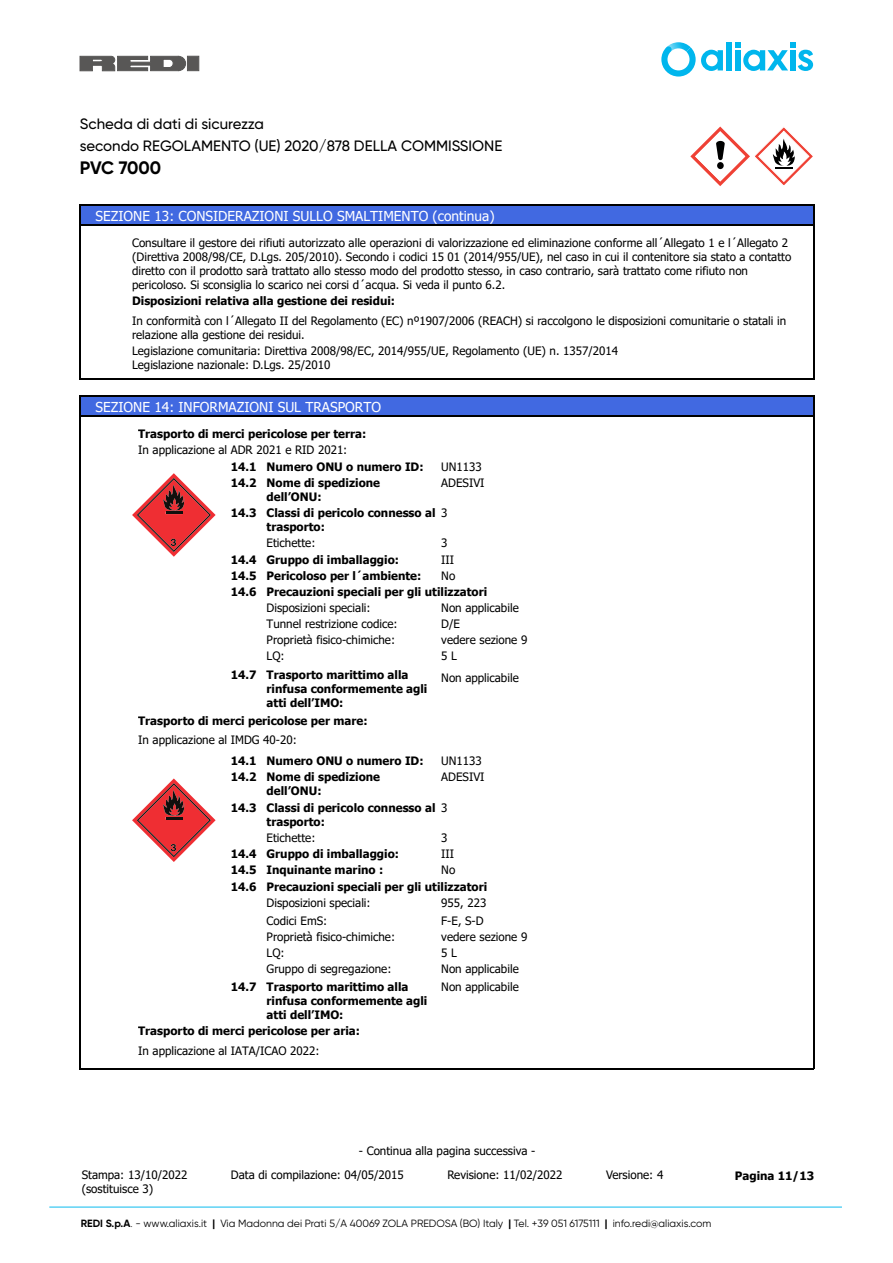
<style>
.page{position:relative;width:893px;height:1263px;background:#fff}
.page>*{position:absolute;margin:0;border:0;box-sizing:border-box;transform-origin:0 0}
.t1{font:700 18px "Gilroy";letter-spacing:-.01em;color:#000}
.t2{font:500 15px/22.5px "Gilroy";color:#000}
.t3{font:13.65px "Tahoma";color:#fff}
.t4{font:11.55px/14px "Tahoma";color:#000}
.t5{font:700 11.55px/14px "Tahoma";color:#000}
.t6{font:10.5px "Gilroy";color:#000}
.t7{font:9.45px "Tahoma";color:#000}
.s1{font-weight:700}
.s2{font-weight:300}
</style>
<div class="page">
<hr style="left:49px;top:1207px;width:793px;height:1px;background:#0bbbef">
<div style="left:187px;top:56px;width:12px;height:15px;background:#585756"></div>
<svg style="left:80px;top:56px;width:106px;height:15px;background:#737271"></svg>
<div style="left:727px;top:42px;width:5px;height:28px;background:#00b6ed"></div>
<svg style="left:736px;top:42px;width:77px;height:29px"></svg>
<svg style="left:661px;top:42px;width:62px;height:35px"></svg>
<svg style="left:690px;top:127px;width:123px;height:59px"></svg>
<div style="left:96px;top:205px;width:718px;height:21px;background:#4169e1"></div>
<hr style="left:96px;top:205px;width:718px;height:1px;background:#000">
<hr style="left:96px;top:225px;width:718px;height:1px;background:#000">
<svg style="left:80px;top:205px;width:16px;height:31px"></svg>
<svg style="left:813px;top:206px;width:1px;height:30px"></svg>
<hr style="left:80px;top:236px;width:1px;height:58px;background:#000">
<hr style="left:813px;top:236px;width:1px;height:58px;background:#000">
<svg style="left:80px;top:294px;width:1px;height:19px"></svg>
<svg style="left:813px;top:294px;width:1px;height:19px"></svg>
<hr style="left:80px;top:313px;width:1px;height:30px;background:#000">
<hr style="left:813px;top:313px;width:1px;height:30px;background:#000">
<hr style="left:80px;top:343px;width:1px;height:31px;background:#000">
<hr style="left:813px;top:343px;width:1px;height:31px;background:#000">
<hr style="left:80px;top:378px;width:734px;height:1px;background:#000">
<div style="left:96px;top:395px;width:718px;height:22px;background:#4169e1"></div>
<hr style="left:96px;top:395px;width:718px;height:1px;background:#000">
<hr style="left:96px;top:416px;width:718px;height:1px;background:#000">
<svg style="left:80px;top:395px;width:16px;height:64px"></svg>
<svg style="left:813px;top:396px;width:1px;height:63px"></svg>
<svg style="left:132px;top:473px;width:84px;height:84px"></svg>
<hr style="left:80px;top:459px;width:1px;height:254px;background:#000">
<hr style="left:813px;top:459px;width:1px;height:254px;background:#000">
<svg style="left:80px;top:713px;width:1px;height:40px"></svg>
<svg style="left:813px;top:713px;width:1px;height:40px"></svg>
<svg style="left:132px;top:778px;width:84px;height:84px"></svg>
<hr style="left:80px;top:753px;width:1px;height:271px;background:#000">
<hr style="left:813px;top:753px;width:1px;height:271px;background:#000">
<svg style="left:80px;top:1024px;width:1px;height:44px"></svg>
<svg style="left:813px;top:1024px;width:1px;height:44px"></svg>
<hr style="left:80px;top:1068px;width:734px;height:1px;background:#000">
<p class="t2" style="left:80px;top:112px;width:424px">Scheda di dati di sicurezza<br>secondo REGOLAMENTO (UE) 2020/878 DELLA COMMISSIONE</p>
<h1 class="t1" style="left:80px;top:156px;width:83px">PVC 7000</h1>
<p class="t7" style="left:252px;top:131px;width:265px">secondo REGOLAMENTO (UE) 2020/878 DELLA COMMISSIONE</p>
<p class="t3" style="left:96px;top:207px;width:401px">SEZIONE 13: CONSIDERAZIONI SULLO SMALTIMENTO (continua)</p>
<p class="t4" style="left:132px;top:237px;width:661px">Consultare il gestore dei rifiuti autorizzato alle operazioni di valorizzazione ed eliminazione conforme all´Allegato 1 e l´Allegato 2 (Direttiva 2008/98/CE, D.Lgs. 205/2010). Secondo i codici 15 01 (2014/955/UE), nel caso in cui il contenitore sia stato a contatto diretto con il prodotto sarà trattato allo stesso modo del prodotto stesso, in caso contrario, sarà trattato come rifiuto non pericoloso. Si sconsiglia lo scarico nei corsi d´acqua. Si veda il punto 6.2.</p>
<p class="t5" style="left:132px;top:294px;width:265px">Disposizioni relativa alla gestione dei residui:</p>
<p class="t4" style="left:132px;top:314px;width:656px">In conformità con l´Allegato II del Regolamento (EC) nº1907/2006 (REACH) si raccolgono le disposizioni comunitarie o statali in relazione alla gestione dei residui.</p>
<p class="t4" style="left:132px;top:345px;width:488px">Legislazione comunitaria: Direttiva 2008/98/EC, 2014/955/UE, Regolamento (UE) n. 1357/2014<br>Legislazione nazionale: D.Lgs. 25/2010</p>
<p class="t3" style="left:96px;top:397px;width:287px">SEZIONE 14: INFORMAZIONI SUL TRASPORTO</p>
<p class="t5" style="left:138px;top:427px;width:230px">Trasporto di merci pericolose per terra:</p>
<p class="t4" style="left:138px;top:444px;width:211px">In applicazione al ADR 2021 e RID 2021:</p>
<p class="t5" style="left:231px;top:461px;width:194px">14.1 Numero ONU o numero ID:</p>
<p class="t4" style="left:441px;top:461px;width:42px">UN1133</p>
<p class="t5" style="left:267px;top:477px;width:115px;text-indent:-36px">14.2 Nome di spedizione dell’ONU:</p>
<p class="t4" style="left:441px;top:477px;width:45px">ADESIVI</p>
<p class="t5" style="left:267px;top:507px;width:170px;text-indent:-36px">14.3 Classi di pericolo connesso al trasporto:</p>
<p class="t4" style="left:441px;top:507px;width:8px">3</p>
<p class="t4" style="left:267px;top:537px;width:50px">Etichette:</p>
<p class="t4" style="left:441px;top:537px;width:8px">3</p>
<p class="t5" style="left:231px;top:553px;width:170px">14.4 Gruppo di imballaggio:</p>
<p class="t4" style="left:441px;top:553px;width:14px">III</p>
<p class="t5" style="left:231px;top:569px;width:192px">14.5 Pericoloso per l´ambiente:</p>
<p class="t4" style="left:441px;top:569px;width:16px">No</p>
<p class="t5" style="left:231px;top:585px;width:258px">14.6 Precauzioni speciali per gli utilizzatori</p>
<p class="t4" style="left:267px;top:601px;width:106px">Disposizioni speciali:</p>
<p class="t4" style="left:441px;top:601px;width:79px">Non applicabile</p>
<p class="t4" style="left:267px;top:617px;width:133px">Tunnel restrizione codice:</p>
<p class="t4" style="left:441px;top:617px;width:20px">D/E</p>
<p class="t4" style="left:267px;top:634px;width:130px">Proprietà fisico-chimiche:</p>
<p class="t4" style="left:441px;top:634px;width:88px">vedere sezione 9</p>
<p class="t4" style="left:267px;top:650px;width:20px">LQ:</p>
<p class="t4" style="left:441px;top:650px;width:17px">5 L</p>
<p class="t5" style="left:267px;top:668px;width:162px;text-indent:-36px">14.7 Trasporto marittimo alla rinfusa conformemente agli atti dell’IMO:</p>
<p class="t4" style="left:441px;top:672px;width:79px">Non applicabile</p>
<p class="t5" style="left:138px;top:714px;width:231px">Trasporto di merci pericolose per mare:</p>
<p class="t4" style="left:138px;top:734px;width:160px">In applicazione al IMDG 40-20:</p>
<p class="t5" style="left:231px;top:755px;width:194px">14.1 Numero ONU o numero ID:</p>
<p class="t4" style="left:441px;top:755px;width:42px">UN1133</p>
<p class="t5" style="left:267px;top:771px;width:115px;text-indent:-36px">14.2 Nome di spedizione dell’ONU:</p>
<p class="t4" style="left:441px;top:771px;width:45px">ADESIVI</p>
<p class="t5" style="left:267px;top:801px;width:170px;text-indent:-36px">14.3 Classi di pericolo connesso al trasporto:</p>
<p class="t4" style="left:441px;top:801px;width:8px">3</p>
<p class="t4" style="left:267px;top:831px;width:50px">Etichette:</p>
<p class="t4" style="left:441px;top:831px;width:8px">3</p>
<p class="t5" style="left:231px;top:847px;width:170px">14.4 Gruppo di imballaggio:</p>
<p class="t4" style="left:441px;top:847px;width:14px">III</p>
<p class="t5" style="left:231px;top:864px;width:154px">14.5 Inquinante marino :</p>
<p class="t4" style="left:441px;top:864px;width:16px">No</p>
<p class="t5" style="left:231px;top:880px;width:258px">14.6 Precauzioni speciali per gli utilizzatori</p>
<p class="t4" style="left:267px;top:896px;width:106px">Disposizioni speciali:</p>
<p class="t4" style="left:441px;top:896px;width:47px">955, 223</p>
<p class="t4" style="left:267px;top:914px;width:62px">Codici EmS:</p>
<p class="t4" style="left:441px;top:914px;width:44px">F-E, S-D</p>
<p class="t4" style="left:267px;top:930px;width:130px">Proprietà fisico-chimiche:</p>
<p class="t4" style="left:441px;top:930px;width:88px">vedere sezione 9</p>
<p class="t4" style="left:267px;top:946px;width:20px">LQ:</p>
<p class="t4" style="left:441px;top:946px;width:17px">5 L</p>
<p class="t4" style="left:267px;top:962px;width:126px">Gruppo di segregazione:</p>
<p class="t4" style="left:441px;top:962px;width:79px">Non applicabile</p>
<p class="t5" style="left:267px;top:980px;width:162px;text-indent:-36px">14.7 Trasporto marittimo alla rinfusa conformemente agli atti dell’IMO:</p>
<p class="t4" style="left:441px;top:981px;width:79px">Non applicabile</p>
<p class="t5" style="left:138px;top:1024px;width:223px">Trasporto di merci pericolose per aria:</p>
<p class="t4" style="left:138px;top:1045px;width:183px">In applicazione al IATA/ICAO 2022:</p>
<p class="t4" style="left:359px;top:1144px;width:178px">- Continua alla pagina successiva -</p>
<p class="t4" style="left:82px;top:1168px;width:107px">Stampa: 13/10/2022</p>
<p class="t4" style="left:231px;top:1168px;width:174px">Data di compilazione: 04/05/2015</p>
<p class="t4" style="left:447px;top:1168px;width:117px">Revisione: 11/02/2022</p>
<p class="t4" style="left:606px;top:1168px;width:59px">Versione: 4</p>
<p class="t4" style="left:82px;top:1182px;width:73px">(sostituisce 3)</p>
<p class="t6" style="left:81px;top:1216px;width:632px"><span class="s1">REDI S.p.A</span><span class="s2">.</span> - www.aliaxis.it <span class="s1">|</span> Via Madonna dei Prati 5/A 40069 ZOLA PREDOSA (BO) Italy <span class="s1">|</span> Tel. +39 051 6175111 <span class="s1">|</span> info.redi@aliaxis.com</p>
<p class="t5" style="left:735px;top:1169px;width:81px">Pagina 11/13</p>
</div>
